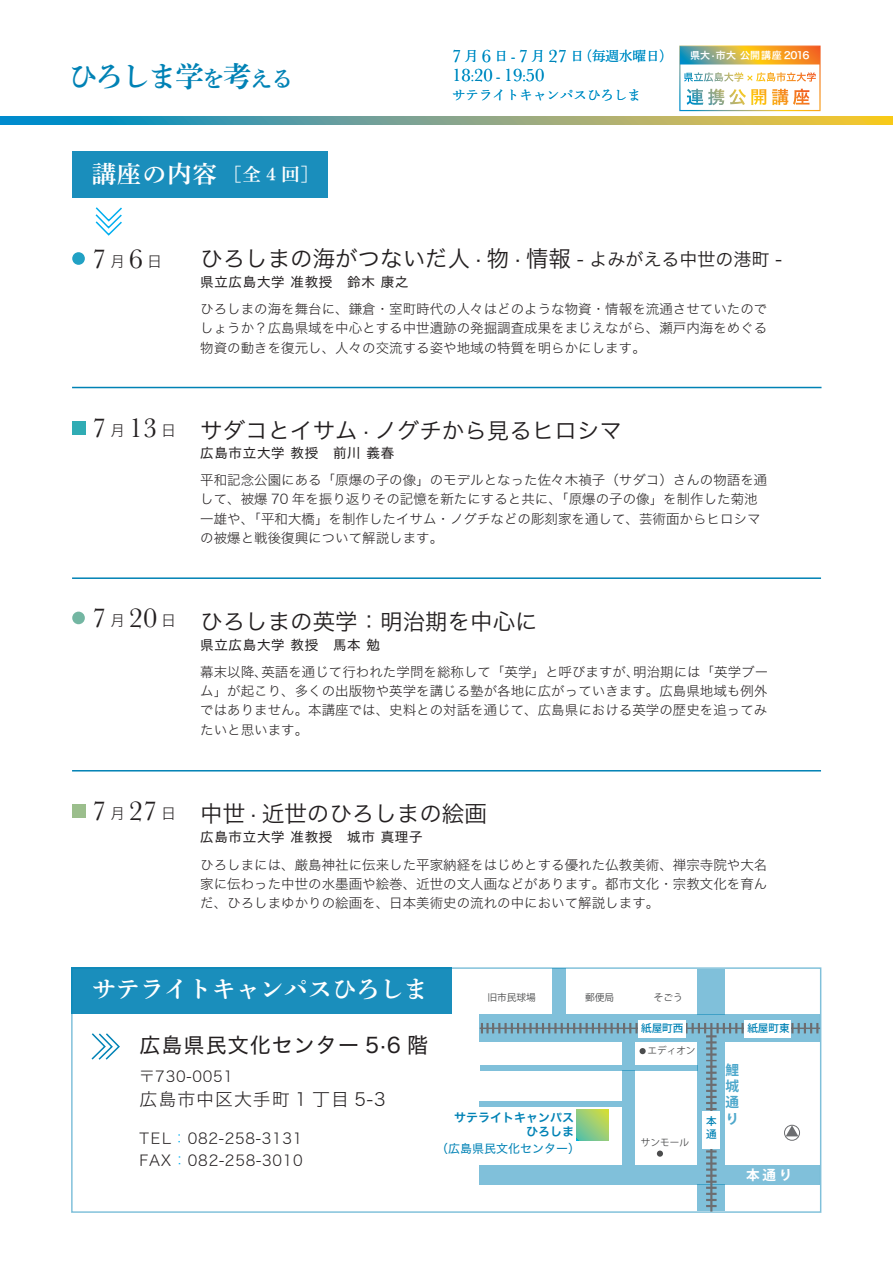
<style>
.page{position:relative;width:893px;height:1263px;background:#fff}
.page>*{position:absolute;margin:0;border:0;box-sizing:border-box;transform-origin:0 0}
.t1{font:28.5px "Baskerville";color:#231f20}
.t2{font:28.5px "Shuei Min Pr 6 B";letter-spacing:-.06em;color:#0082b5}
.t3{font:24px "Shuei Min Pr 6 B";color:#fff}
.t4{font:22.5px "Hira Kaku Std W3";color:#231f20}
.t5{font:21px "Hira Kaku Std W4";letter-spacing:.05em;color:#231f20}
.t6{font:18.6px "Baskerville";color:#0082b5}
.t7{font:18px "Hira Kaku Std W2";letter-spacing:.05em;color:#231f20}
.t8{font:15px/21.3px "Hira Kaku Std W2";letter-spacing:.05em;color:#231f20}
.t9{font:700 13.65px/16.4px "Koz Go Pr 6 N";color:#0082b5;text-align:justify}
.t10{font:700 13.65px "Koz Go Pr 6 N";color:#fff}
.t11{font:13.5px/19.2px "Hira Kaku Std W2";color:#231f20;text-align:justify}
.t12{font:13.5px "Hira Kaku Std W4";letter-spacing:.05em;color:#231f20}
.t13{font:13.5px "Shuei Min Pr 6 L";color:#0082b5}
.t14{font:12px/13.8px "Hira Kaku Std W6";color:#0082b5;text-align:right}
.t15{font:12px "Hira Kaku Std W4";color:#0082b5}
.t16{font:500 10.65px/12.8px "Koz Go Pr 6 N";color:#0082b5}
.t17{font:10.05px "Hira Kaku Std W6";letter-spacing:.025em;color:#fff}
.t18{font:9.6px "Koz Go Pr 6 N";color:#4b4c4d}
.s1{font-size:22.5px}
.s2{font-size:18px}
.s3{font-family:"Baskerville";font-size:18.6px}
.s4{font-family:"Baskerville"}
.s5{font-family:"Koz Go Pr 6 N"}
.s6{font-size:13.5px}
.s7{font-family:"Hira Kaku Std W2";font-size:15px}
.s8{color:#00aeef}
</style>
<div class="page">
<svg style="left:0;top:117px;width:893px;height:7px;background:#7ca687"></svg>
<svg style="left:684px;top:72px;width:132px;height:10px"></svg>
<div style="left:679px;top:46px;width:142px;height:65px;border:1px solid #fff"></div>
<svg style="left:687px;top:89px;width:79px;height:16px"></svg>
<svg style="left:772px;top:89px;width:37px;height:16px"></svg>
<svg style="left:680px;top:46px;width:140px;height:19px;background:#c3a451"></svg>
<svg style="left:95px;top:207px;width:27px;height:29px"></svg>
<div style="left:72px;top:421px;width:13px;height:13px;background:#30acb4"></div>
<svg style="left:91px;top:1033px;width:29px;height:27px"></svg>
<div style="left:697px;top:969px;width:28px;height:45px;background:#80c0da"></div>
<div style="left:552px;top:969px;width:14px;height:45px;background:#80c0da"></div>
<div style="left:480px;top:1101px;width:142px;height:6px;background:#80c0da"></div>
<div style="left:480px;top:1014px;width:340px;height:28px;background:#80c0da"></div>
<div style="left:697px;top:1184px;width:28px;height:27px;background:#80c0da"></div>
<div style="left:480px;top:1065px;width:217px;height:5px;background:#80c0da"></div>
<hr style="left:710px;top:1023px;width:2px;height:188px;background:#6c6d70">
<hr style="left:480px;top:1027px;width:340px;height:2px;background:#6c6d70">
<svg style="left:481px;top:1023px;width:337px;height:184px"></svg>
<div style="left:638px;top:1020px;width:47px;height:17px;background:#fff"></div>
<div style="left:744px;top:1020px;width:47px;height:17px;background:#fff"></div>
<div style="left:703px;top:1111px;width:17px;height:37px;background:#fff"></div>
<div style="left:639px;top:1048px;width:7px;height:6px;background:#4b4c4d;border-radius:50%"></div>
<div style="left:72px;top:252px;width:13px;height:13px;background:#21a1c4;border-radius:50%"></div>
<div style="left:71px;top:968px;width:381px;height:46px;background:#1a8ebc"></div>
<hr style="left:72px;top:387px;width:749px;height:1px;background:#0082b5">
<hr style="left:72px;top:577px;width:749px;height:2px;background:#0082b5">
<div style="left:72px;top:612px;width:13px;height:12px;background:#73b6a2;border-radius:50%"></div>
<hr style="left:72px;top:770px;width:749px;height:1px;background:#0082b5">
<div style="left:72px;top:804px;width:13px;height:13px;background:#9bbe8c"></div>
<div style="left:73px;top:151px;width:255px;height:47px;background:#1a8ebc"></div>
<h1 class="t2" style="left:69px;top:61px;width:227px">ひろしま学<span class="s1">を</span>考<span class="s1">える</span></h1>
<h2 class="t3" style="left:92px;top:161px;width:228px">講座の内容<span class="s2">［全 4 回］</span></h2>
<p class="t13" style="left:452px;top:44px;width:222px"><span class="s3">7</span> 月 <span class="s3">6</span> 日 <span class="s4">-</span> <span class="s3">7</span> 月 <span class="s3">27</span> 日<span class="s5">（</span>毎週水曜日<span class="s5">）</span></p>
<h3 class="t6" style="left:452px;top:63px;width:94px">18<span class="s6">:</span>20 <span class="s6">-</span> 19<span class="s6">:</span>50</h3>
<p class="t13" style="left:452px;top:82px;width:190px">サテライトキャンパスひろしま</p>
<p class="t17" style="left:690px;top:47px;width:121px">県大·市大公開講座2016</p>
<h1 class="t1" style="left:92px;top:240px;width:71px">7<span class="s7">月</span>6<span class="s7">日</span></h1>
<h3 class="t4" style="left:200px;top:242px;width:583px">ひろしまの海がつないだ人 · 物 · 情報 <span class="s2">- よみがえる中世の港町 -</span></h3>
<p class="t12" style="left:200px;top:272px;width:210px">県立広島大学 准教授　鈴木 康之</p>
<p class="t11" style="left:200px;top:299px;width:568px">ひろしまの海を舞台に、鎌倉・室町時代の人々はどのような物資・情報を流通させていたのでしょうか？広島県域を中心とする中世遺跡の発掘調査成果をまじえながら、瀬戸内海をめぐる物資の動きを復元し、人々の交流する姿や地域の特質を明らかにします。</p>
<h1 class="t1" style="left:92px;top:410px;width:86px">7<span class="s7">月</span>13<span class="s7">日</span></h1>
<h3 class="t4" style="left:200px;top:413px;width:423px">サダコとイサム · ノグチから見るヒロシマ</h3>
<p class="t12" style="left:200px;top:443px;width:195px">広島市立大学 教授　前川 義春</p>
<p class="t11" style="left:200px;top:470px;width:568px;text-align:left">平和記念公園にある「原爆の子の像」のモデルとなった佐々木禎子（サダコ）さんの物語を通して、被爆 70 年を振り返りその記憶を新たにすると共に、「原爆の子の像」を制作した菊池一雄や、「平和大橋」を制作したイサム・ノグチなどの彫刻家を通して、芸術面からヒロシマの被爆と戦後復興について解説します。</p>
<h1 class="t1" style="left:92px;top:600px;width:100px">7<span class="s7">月</span>20<span class="s7">日　</span></h1>
<h3 class="t4" style="left:200px;top:605px;width:339px">ひろしまの英学：明治期を中心に</h3>
<p class="t12" style="left:200px;top:634px;width:181px">県立広島大学 教授　馬本 勉</p>
<p class="t11" style="left:200px;top:662px;width:569px">幕末以降、英語を通じて行われた学問を総称して「英学」と呼びますが、明治期には「英学ブーム」が起こり、多くの出版物や英学を講じる塾が各地に広がっていきます。広島県地域も例外ではありません。本講座では、史料との対話を通じて、広島県における英学の歴史を追ってみたいと思います。　</p>
<h1 class="t1" style="left:92px;top:793px;width:86px">7<span class="s7">月</span>27<span class="s7">日</span></h1>
<h3 class="t4" style="left:200px;top:796px;width:288px">中世 · 近世のひろしまの絵画</h3>
<p class="t12" style="left:200px;top:826px;width:224px">広島市立大学 准教授　城市 真理子</p>
<p class="t11" style="left:200px;top:855px;width:568px">ひろしまには、厳島神社に伝来した平家納経をはじめとする優れた仏教美術、禅宗寺院や大名家に伝わった中世の水墨画や絵巻、近世の文人画などがあります。都市文化・宗教文化を育んだ、ひろしまゆかりの絵画を、日本美術史の流れの中において解説します。</p>
<h2 class="t3" style="left:92px;top:976px;width:337px">サテライトキャンパスひろしま</h2>
<h3 class="t5" style="left:140px;top:1029px;width:290px">広島県民文化センター 5·6 階</h3>
<p class="t8" style="left:140px;top:1066px;width:95px">〒730-0051</p>
<h3 class="t7" style="left:140px;top:1086px;width:248px">広島市中区大手町 1 丁目 5-3</h3>
<p class="t8" style="left:140px;top:1128px;width:165px">TEL<span class="s8">：</span>082-258-3131<br>FAX<span class="s8">：</span>082-258-3010</p>
<p class="t18" style="left:488px;top:992px;width:50px">旧市民球場</p>
<p class="t18" style="left:585px;top:992px;width:30px">郵便局</p>
<p class="t14" style="left:454px;top:1111px;width:121px">サテライトキャンパスひろしま</p>
<p class="t15" style="left:436px;top:1139px;width:145px">（広島県民文化センター）</p>
<p class="t18" style="left:654px;top:992px;width:30px">そごう</p>
<p class="t16" style="left:641px;top:1022px;width:44px">紙屋町西</p>
<p class="t16" style="left:747px;top:1022px;width:44px">紙屋町東</p>
<p class="t18" style="left:647px;top:1045px;width:50px">エディオン</p>
<p class="t18" style="left:641px;top:1137px;width:50px">サンモール</p>
<p class="t16" style="left:706px;top:1115px;width:12px">本通</p>
<p class="t9" style="left:725px;top:1062px;width:15px">鯉城通り</p>
<p class="t10" style="left:746px;top:1167px;width:48px">本通り</p>
</div>
